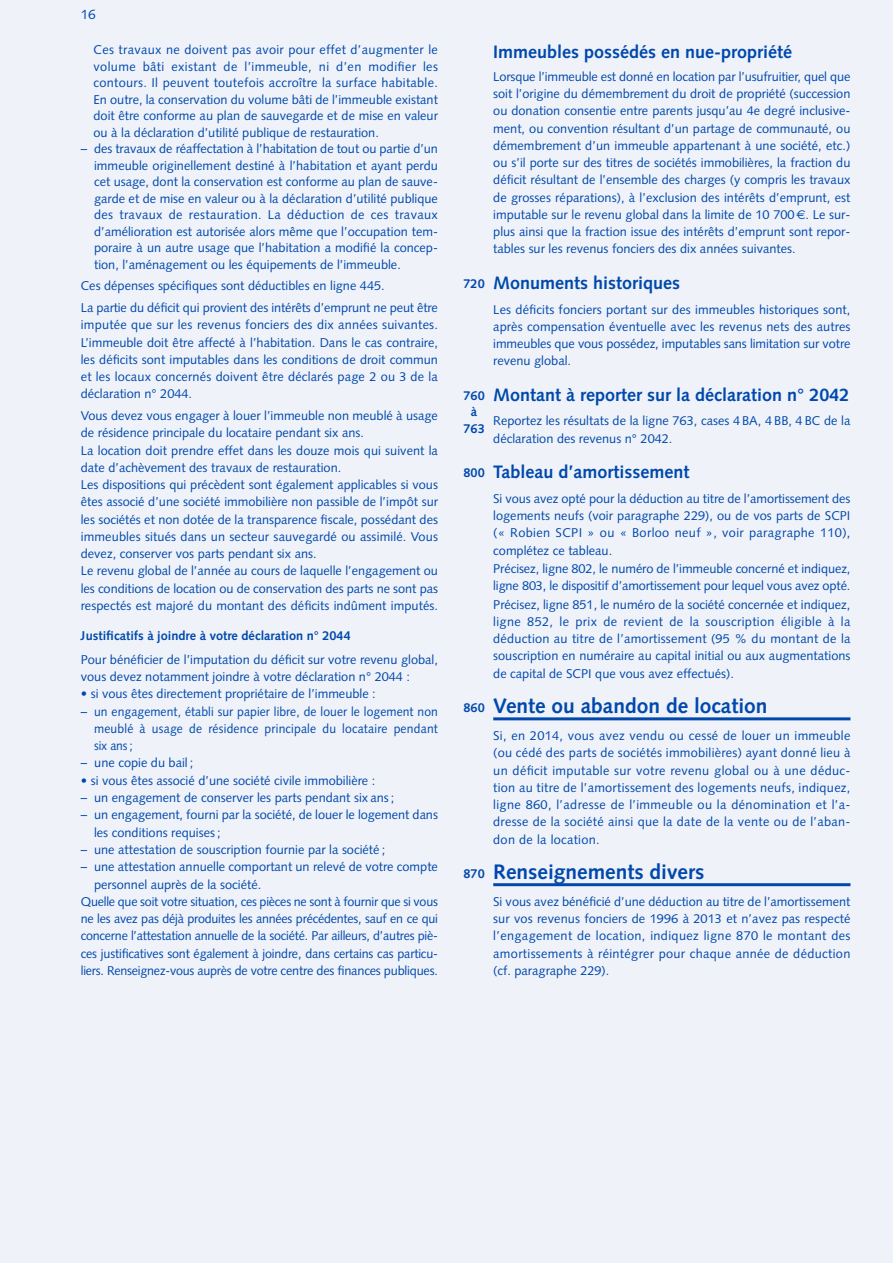
<style>
.page{position:relative;width:893px;height:1263px;background:#eff2f9}
.page>*{position:absolute;margin:0;border:0;box-sizing:border-box;transform-origin:0 0}
.t1{font:700 21px "Syntax";color:#0048ac}
.t2{font:700 18px "Syntax";color:#0048ac}
.t3{font:13.5px "Syntax";color:#0048ac}
.t4{font:12.75px/17.2px "Syntax";color:#0048ac;text-align:justify}
.t5{font:700 12.75px/16.5px "Syntax";color:#0048ac;text-align:center}
.s1{font-family:"Euro Sans"}
</style>
<div class="page">
<hr style="left:493px;top:717px;width:357px;height:3px;background:#0048ac">
<hr style="left:493px;top:883px;width:357px;height:3px;background:#0048ac">
<p class="t3" style="left:81px;top:9px;width:17px">16</p>
<p class="t4" style="left:94px;top:43px;width:346px;line-height:16.5px">Ces travaux ne doivent pas avoir pour effet d’augmenter le volume bâti existant de l’immeuble, ni d’en modifier les contours. Il peuvent toutefois accroître la surface habitable.<br>En outre, la conservation du volume bâti de l’immeuble existant doit être conforme au plan de sauvegarde et de mise en valeur ou à la déclaration d’utilité publique de restauration.</p>
<p class="t4" style="left:94px;top:142px;width:345px;line-height:16.5px;text-indent:-13px">– des travaux de réaffectation à l’habitation de tout ou partie d’un immeuble originellement destiné à l’habitation et ayant perdu cet usage, dont la conservation est conforme au plan de sauve&shy;garde et de mise en valeur ou à la déclaration d’utilité publique des travaux de restauration. La déduction de ces travaux d’amélioration est autorisée alors même que l’occupation tem&shy;poraire à un autre usage que l’habitation a modifié la concep&shy;tion, l’aménagement ou les équipements de l’immeuble.</p>
<p class="t4" style="left:81px;top:276px;width:359px;line-height:21.6px">Ces dépenses spécifiques sont déductibles en ligne 445.<br>La partie du déficit qui provient des intérêts d’emprunt ne peut être</p>
<p class="t4" style="left:81px;top:317px;width:359px">imputée que sur les revenus fonciers des dix années suivantes.<br>L’immeuble doit être affecté à l’habitation. Dans le cas contraire, les déficits sont imputables dans les conditions de droit commun et les locaux concernés doivent être déclarés page 2 ou 3 de la déclaration n° 2044.</p>
<p class="t4" style="left:81px;top:408px;width:359px;text-align:left">Vous devez vous engager à louer l’immeuble non meublé à usage de résidence principale du locataire pendant six ans.<br>La location doit prendre effet dans les douze mois qui suivent la date d’achèvement des travaux de restauration.<br>Les dispositions qui précèdent sont également applicables si vous êtes associé d’une société immobilière non passible de l’impôt sur les sociétés et non dotée de la transparence fiscale, possédant des immeubles situés dans un secteur sauvegardé ou assimilé. Vous devez, conserver vos parts pendant six ans.<br>Le revenu global de l’année au cours de laquelle l’engagement ou les conditions de location ou de conservation des parts ne sont pas respectés est majoré du montant des déficits indûment imputés.</p>
<p class="t5" style="left:81px;top:628px;width:271px">Justificatifs à joindre à votre déclaration n° 2044</p>
<p class="t4" style="left:81px;top:652px;width:359px">Pour bénéficier de l’imputation du déficit sur votre revenu global, vous devez notamment joindre à votre déclaration n° 2044 :</p>
<p class="t4" style="left:81px;top:686px;width:296px">• si vous êtes directement propriétaire de l’immeuble :</p>
<p class="t4" style="left:94px;top:704px;width:345px;text-indent:-13px">– un engagement, établi sur papier libre, de louer le logement non meublé à usage de résidence principale du locataire pendant six ans ;</p>
<p class="t4" style="left:81px;top:755px;width:114px">– une copie du bail ;</p>
<p class="t4" style="left:81px;top:773px;width:296px">• si vous êtes associé d’une société civile immobilière :</p>
<p class="t4" style="left:81px;top:790px;width:315px">– un engagement de conserver les parts pendant six ans ;</p>
<p class="t4" style="left:94px;top:807px;width:345px;text-indent:-13px">– un engagement, fourni par la société, de louer le logement dans les conditions requises ;</p>
<p class="t4" style="left:81px;top:842px;width:306px">– une attestation de souscription fournie par la société ;</p>
<p class="t4" style="left:81px;top:859px;width:359px">– une attestation annuelle comportant un relevé de votre compte</p>
<p class="t4" style="left:94px;top:877px;width:169px">personnel auprès de la société.</p>
<p class="t4" style="left:81px;top:894px;width:359px">Quelle que soit votre situation, ces pièces ne sont à fournir que si vous</p>
<p class="t4" style="left:81px;top:911px;width:359px">ne les avez pas déjà produites les années précédentes, sauf en ce qui</p>
<p class="t4" style="left:81px;top:928px;width:359px">concerne l’attestation annuelle de la société. Par ailleurs, d’autres piè-</p>
<p class="t4" style="left:81px;top:946px;width:359px">ces justificatives sont également à joindre, dans certains cas particu-</p>
<p class="t4" style="left:81px;top:963px;width:359px">liers. Renseignez-vous auprès de votre centre des finances publiques.</p>
<p class="t5" style="left:463px;top:276px;width:23px">720</p>
<p class="t5" style="left:463px;top:388px;width:23px">760 à<br>763</p>
<p class="t5" style="left:463px;top:466px;width:23px">800</p>
<p class="t5" style="left:463px;top:700px;width:23px">860</p>
<p class="t5" style="left:463px;top:866px;width:23px">870</p>
<h2 class="t2" style="left:493px;top:45px;width:300px">Immeubles possédés en nue-propriété</h2>
<p class="t4" style="left:493px;top:69px;width:359px">Lorsque l’immeuble est donné en location par l’usufruitier, quel que soit l’origine du démembrement du droit de propriété (succession ou donation consentie entre parents jusqu’au 4e degré inclusive&shy;ment, ou convention résultant d’un partage de communauté, ou démembrement d’un immeuble appartenant à une société, etc.) ou s’il porte sur des titres de sociétés immobilières, la fraction du déficit résultant de l’ensemble des charges (y compris les travaux de grosses réparations), à l’exclusion des intérêts d’emprunt, est imputable sur le revenu global dans la limite de 10 700<span class="s1">€</span>. Le sur&shy;plus ainsi que la fraction issue des intérêts d’emprunt sont repor&shy;tables sur les revenus fonciers des dix années suivantes.</p>
<h2 class="t2" style="left:493px;top:275px;width:188px">Monuments historiques</h2>
<p class="t4" style="left:493px;top:302px;width:359px">Les déficits fonciers portant sur des immeubles historiques sont, après compensation éventuelle avec les revenus nets des autres immeubles que vous possédez, imputables sans limitation sur votre revenu global.</p>
<h2 class="t2" style="left:493px;top:387px;width:358px">Montant à reporter sur la déclaration n° 2042</h2>
<p class="t4" style="left:493px;top:414px;width:359px">Reportez les résultats de la ligne 763, cases 4 BA, 4 BB, 4 BC de la déclaration des revenus n° 2042.</p>
<h2 class="t2" style="left:493px;top:465px;width:198px">Tableau d’amortissement</h2>
<p class="t4" style="left:493px;top:491px;width:359px;text-align:left">Si vous avez opté pour la déduction au titre de l’amortissement des logements neufs (voir paragraphe 229), ou de vos parts de SCPI (« Robien SCPI » ou « Borloo neuf », voir paragraphe 110), complétez ce tableau.<br>Précisez, ligne 802, le numéro de l’immeuble concerné et indiquez, ligne 803, le dispositif d’amortissement pour lequel vous avez opté.<br>Précisez, ligne 851, le numéro de la société concernée et indiquez, ligne 852, le prix de revient de la souscription éligible à la déduction au titre de l’amortissement (95 % du montant de la souscription en numéraire au capital initial ou aux augmentations de capital de SCPI que vous avez effectués).</p>
<h1 class="t1" style="left:493px;top:697px;width:276px">Vente ou abandon de location</h1>
<p class="t4" style="left:493px;top:728px;width:359px">Si, en 2014, vous avez vendu ou cessé de louer un immeuble (ou cédé des parts de sociétés immobilières) ayant donné lieu à un déficit imputable sur votre revenu global ou à une déduc&shy;tion au titre de l’amortissement des logements neufs, indiquez, ligne 860, l’adresse de l’immeuble ou la dénomination et l’a&shy;dresse de la société ainsi que la date de la vente ou de l’aban&shy;don de la location.</p>
<h1 class="t1" style="left:493px;top:863px;width:213px">Renseignements divers</h1>
<p class="t4" style="left:493px;top:894px;width:359px">Si vous avez bénéficié d’une déduction au titre de l’amortissement sur vos revenus fonciers de 1996 à 2013 et n’avez pas respecté l’engagement de location, indiquez ligne 870 le montant des amortissements à réintégrer pour chaque année de déduction (cf. paragraphe 229).</p>
</div>
